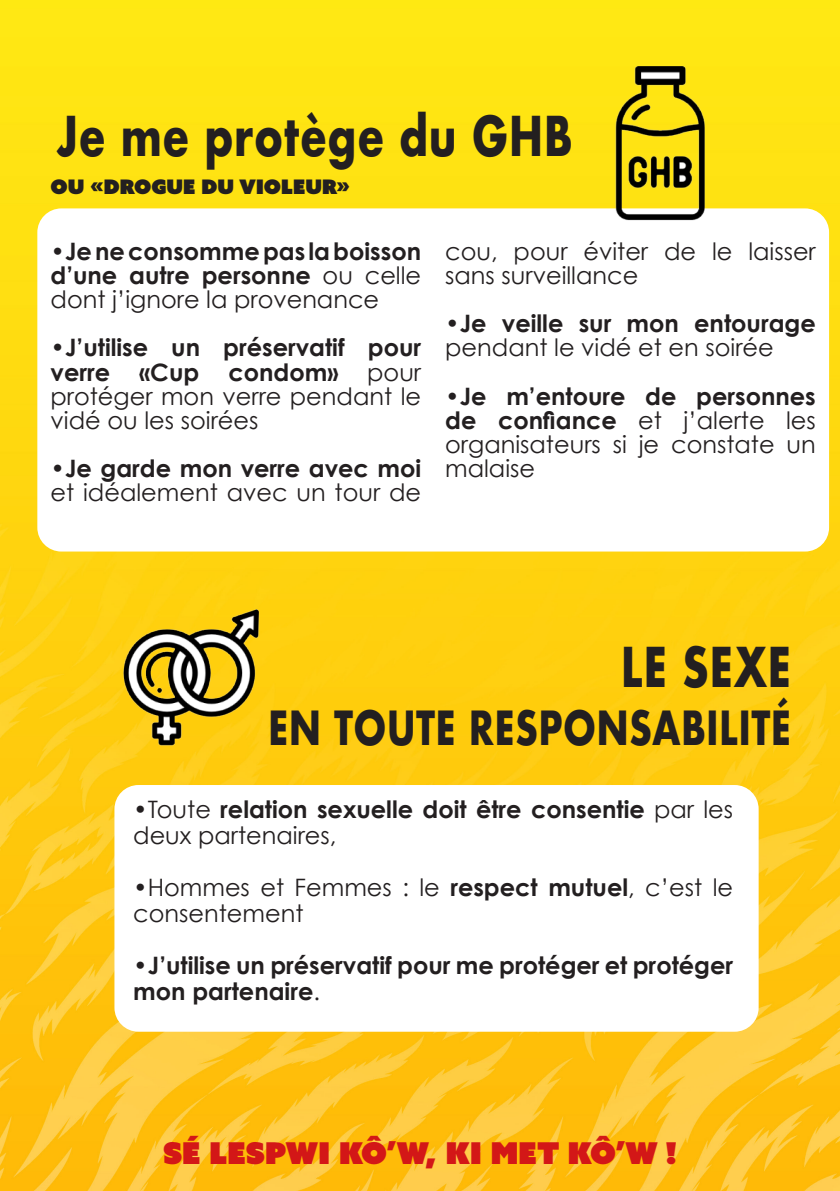
<style>
.page{position:relative;width:840px;height:1191px;background:#fff}
.page>*{position:absolute;margin:0;border:0;box-sizing:border-box;transform-origin:0 0}
.t1{font:700 53.4px "Futura";letter-spacing:.01em;color:#231f20;scale:.78 1}
.t2{font:700 45.8px "Futura";letter-spacing:.01em;color:#231f20;scale:.78 1}
.t3{font:30px "Azo Sans Uber";color:#d31717}
.t4{font:24px/24px "Century Gothic";color:#231f20}
.t5{font:700 24px/26px "Century Gothic";color:#231f20}
.t6{font:20px "Azo Sans Uber";color:#231f20}
.s1{font-weight:400}
.s2{font-weight:700}
</style>
<div class="page">
<img style="left:0;top:0;width:839px;height:1191px">
<div style="left:114px;top:785px;width:644px;height:246px;background:#fff;border-radius:24px"></div>
<div style="left:37px;top:208px;width:791px;height:343px;background:#fff;border-radius:24px"></div>
<img style="left:550px;top:36px;width:208px;height:185px">
<img style="left:71px;top:581px;width:212px;height:189px">
<p class="t1" style="left:56px;top:97px;width:663px">Je me protège du GHB</p>
<p class="t6" style="left:51px;top:173px;width:300px">OU «DROGUE DU VIOLEUR»</p>
<p class="t5" style="left:51px;top:239px;width:372px;line-height:24px;text-align:justify"><span class="s1">•</span>Je ne consomme pas la boisson d’une autre personne <span class="s1">ou celle dont j’ignore la provenance</span></p>
<p class="t4" style="left:51px;top:335px;width:372px;text-align:justify">•<span class="s2">J’utilise un préservatif pour verre «Cup condom»</span> pour protéger mon verre pendant le vidé ou les soirées</p>
<p class="t4" style="left:51px;top:455px;width:372px">•<span class="s2">Je garde mon verre avec moi </span>et idéalement avec un tour de</p>
<p class="t4" style="left:445px;top:239px;width:372px">cou, pour éviter de le laisser sans surveillance</p>
<p class="t4" style="left:445px;top:311px;width:372px">•<span class="s2">Je veille sur mon entourage </span>pendant le vidé et en soirée</p>
<p class="t4" style="left:445px;top:383px;width:372px;text-align:justify">•<span class="s2">Je m’entoure de personnes de confiance</span> et j’alerte les organisateurs si je constate un malaise</p>
<p class="t1" style="left:620px;top:628px;width:220px">LE SEXE</p>
<p class="t2" style="left:268px;top:694px;width:671px">EN TOUTE RESPONSABILITÉ</p>
<p class="t5" style="left:133px;top:796px;width:601px"><span class="s1">•Toute</span> relation sexuelle doit être consentie <span class="s1">par les deux partenaires,</span></p>
<p class="t4" style="left:133px;top:874px;width:601px;line-height:26px">•Hommes et Femmes : le <span class="s2">respect mutuel</span>, c’est le consentement</p>
<p class="t5" style="left:133px;top:952px;width:601px"><span class="s1">•</span>J’utilise un préservatif pour me protéger et protéger mon partenaire<span class="s1">.</span></p>
<p class="t3" style="left:163px;top:1133px;width:515px">SÉ LESPWI KÔ’W, KI MET KÔ’W !</p>
</div>
